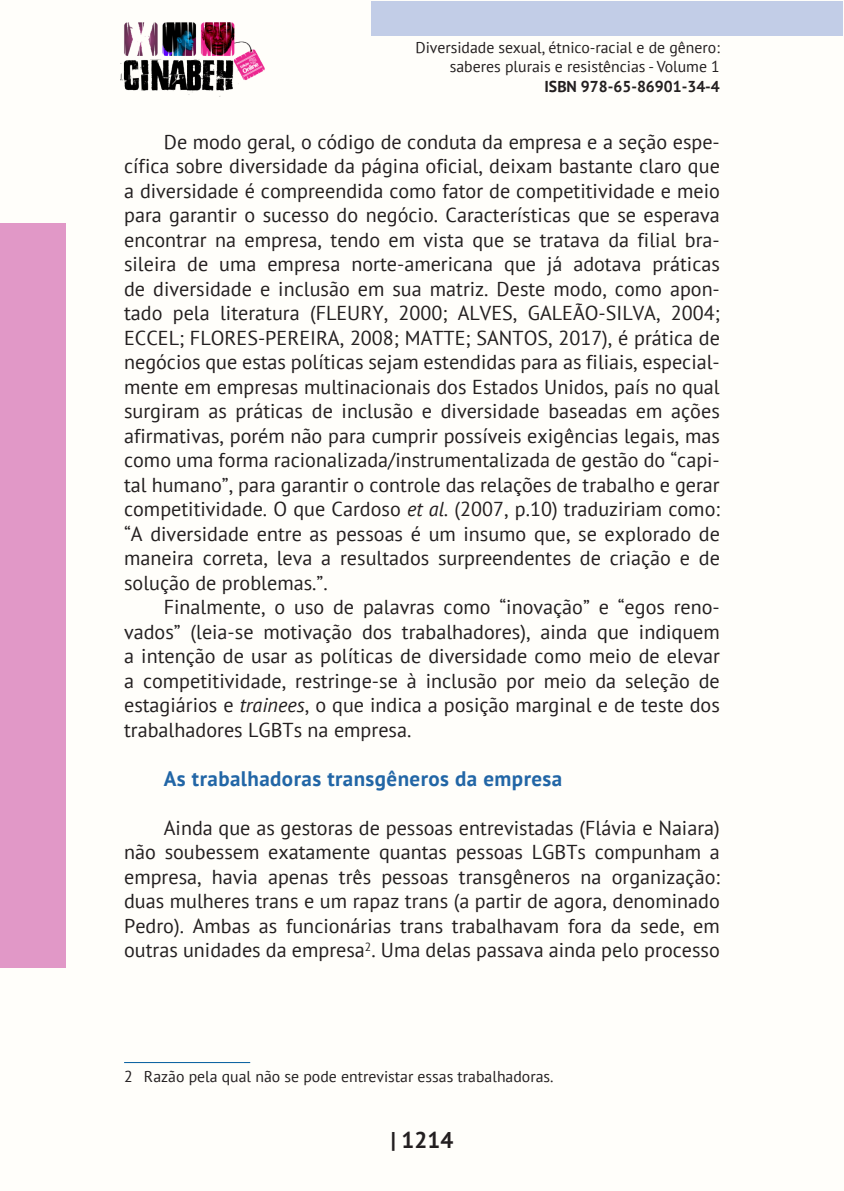
<style>
.page{position:relative;width:844px;height:1191px;background:#fff}
.page>*{position:absolute;margin:0;border:0;box-sizing:border-box;transform-origin:0 0}
.t1{font:700 22.75px "PT Sans";color:#231f20}
.SUBTÍTULO2{font:700 21px "PT Sans";letter-spacing:.02em;color:#2266a6}
._8_CORPO{font:20.12px/24.5px "PT Sans";color:#231f20;text-align:justify}
._5_RODAPÉ{font:15.75px/18.9px "PT Sans";color:#231f20;text-align:right}
.t2{font:700 15.75px "PT Sans";color:#231f20}
.s1{font-style:italic}
</style>
<div class="page">
<div style="left:0;top:0;width:843px;height:1191px;background:#fffefa"></div>
<div style="left:371px;top:1px;width:471px;height:35px;background:#c2cde7"></div>
<div style="left:0;top:223px;width:65px;height:744px;background:#e198c7"></div>
<img style="left:120px;top:22px;width:144px;height:75px">
<hr style="left:124px;top:1062px;width:126px;height:1px;background:#015b9e">
<p class="_5_RODAPÉ" style="left:415px;top:38px;width:306px">Diversidade sexual, étnico-racial e de gênero: saberes plurais e resistências - Volume 1</p>
<p class="t2" style="left:544px;top:76px;width:177px">ISBN 978-65-86901-34-4</p>
<p class="_8_CORPO" style="left:124px;top:129px;width:597px;text-indent:40px">De modo geral, o código de conduta da empresa e a seção espe&shy;cífica sobre diversidade da página oficial, deixam bastante claro que a diversidade é compreendida como fator de competitividade e meio para garantir o sucesso do negócio. Características que se esperava encontrar na empresa, tendo em vista que se tratava da filial bra&shy;sileira de uma empresa norte-americana que já adotava práticas de diversidade e inclusão em sua matriz. Deste modo, como apon&shy;tado pela literatura (FLEURY, 2000; ALVES, GALEÃO-SILVA, 2004; ECCEL; FLORES-PEREIRA, 2008; MATTE; SANTOS, 2017), é prática de negócios que estas políticas sejam estendidas para as filiais, especial&shy;mente em empresas multinacionais dos Estados Unidos, país no qual surgiram as práticas de inclusão e diversidade baseadas em ações afirmativas, porém não para cumprir possíveis exigências legais, mas como uma forma racionalizada/instrumentalizada de gestão do “capi&shy;tal humano”, para garantir o controle das relações de trabalho e gerar competitividade. O que Cardoso <span class="s1">et al.</span> (2007, p.10) traduziriam como: “A diversidade entre as pessoas é um insumo que, se explorado de maneira correta, leva a resultados surpreendentes de criação e de solução de problemas.”.</p>
<p class="_8_CORPO" style="left:124px;top:594px;width:597px;text-indent:40px">Finalmente, o uso de palavras como “inovação” e “egos reno&shy;vados” (leia-se motivação dos trabalhadores), ainda que indiquem a intenção de usar as políticas de diversidade como meio de elevar a competitividade, restringe-se à inclusão por meio da seleção de estagiários e <span class="s1">trainees</span>, o que indica a posição marginal e de teste dos trabalhadores LGBTs na empresa.</p>
<p class="SUBTÍTULO2" style="left:164px;top:764px;width:400px">As trabalhadoras transgêneros da empresa</p>
<p class="_8_CORPO" style="left:124px;top:815px;width:597px;text-indent:40px">Ainda que as gestoras de pessoas entrevistadas (Flávia e Naiara) não soubessem exatamente quantas pessoas LGBTs compunham a empresa, havia apenas três pessoas transgêneros na organização: duas mulheres trans e um rapaz trans (a partir de agora, denominado Pedro). Ambas as funcionárias trans trabalhavam fora da sede, em outras unidades da empresa<sup>2</sup>. Uma delas passava ainda pelo processo</p>
<p class="_5_RODAPÉ" style="left:124px;top:1066px;width:431px">2 Razão pela qual não se pode entrevistar essas trabalhadoras.</p>
<p class="t1" style="left:390px;top:1125px;width:64px">| 1214</p>
</div>
